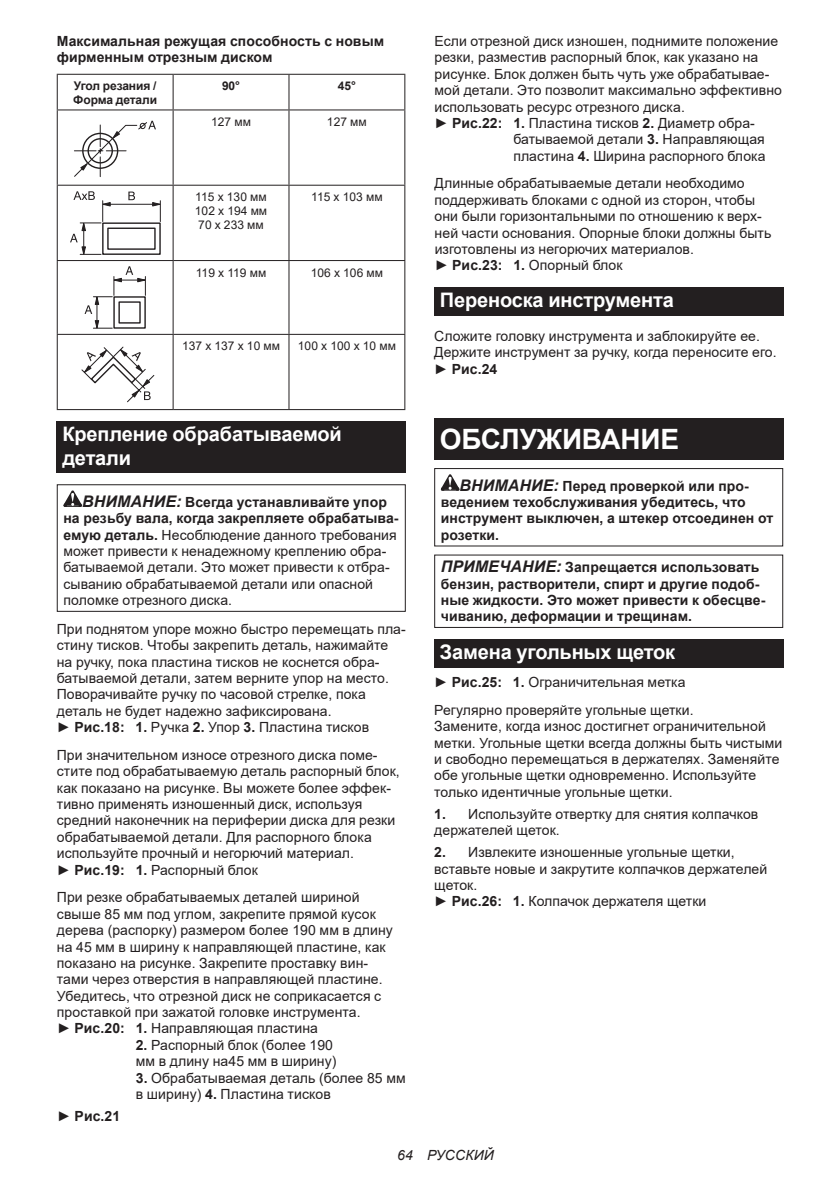
<style>
.page{position:relative;width:840px;height:1191px;background:#fff}
.page>*{position:absolute;margin:0;border:0;box-sizing:border-box;transform-origin:0 0}
.t1{font:700 28px "Arial";letter-spacing:-.01em;color:#fff}
.t2{font:700 20px/23.4px "Arial";letter-spacing:-.01em;color:#fff}
.t3{font:14px/16.4px "Arial";letter-spacing:.005em;color:#231f20}
.t4{font:700 14px/16.4px "Arial";letter-spacing:.005em;color:#231f20}
.t5{font:italic 14px "Arial";letter-spacing:.005em;color:#231f20}
.t6{font:12px/14px "Arial";letter-spacing:.005em;color:#231f20;text-align:justify}
.t7{font:700 12px/14px "Arial";letter-spacing:-.01em;color:#231f20}
.s1{font-weight:700;font-style:italic;font-size:16px}
.s2{font-weight:700}
.s3{font-weight:400}
.s4{font-style:italic;font-size:16px}
</style>
<div class="page">
<hr style="left:57px;top:74px;width:116px;height:1px;background:#231f20">
<hr style="left:57px;top:75px;width:1px;height:34px;background:#231f20">
<hr style="left:173px;top:74px;width:116px;height:1px;background:#231f20">
<hr style="left:172px;top:75px;width:1px;height:34px;background:#231f20">
<hr style="left:289px;top:74px;width:116px;height:1px;background:#231f20">
<hr style="left:288px;top:75px;width:1px;height:34px;background:#231f20">
<hr style="left:404px;top:75px;width:1px;height:34px;background:#231f20">
<hr style="left:57px;top:109px;width:116px;height:1px;background:#231f20">
<hr style="left:57px;top:110px;width:1px;height:75px;background:#231f20">
<hr style="left:173px;top:109px;width:116px;height:1px;background:#231f20">
<hr style="left:172px;top:110px;width:1px;height:75px;background:#231f20">
<hr style="left:289px;top:109px;width:116px;height:1px;background:#231f20">
<hr style="left:288px;top:110px;width:1px;height:75px;background:#231f20">
<hr style="left:404px;top:110px;width:1px;height:75px;background:#231f20">
<hr style="left:57px;top:185px;width:116px;height:1px;background:#231f20">
<hr style="left:57px;top:186px;width:1px;height:74px;background:#231f20">
<hr style="left:173px;top:185px;width:116px;height:1px;background:#231f20">
<hr style="left:172px;top:186px;width:1px;height:74px;background:#231f20">
<hr style="left:289px;top:185px;width:116px;height:1px;background:#231f20">
<hr style="left:288px;top:186px;width:1px;height:74px;background:#231f20">
<hr style="left:404px;top:186px;width:1px;height:74px;background:#231f20">
<hr style="left:57px;top:260px;width:116px;height:1px;background:#231f20">
<hr style="left:57px;top:261px;width:1px;height:73px;background:#231f20">
<hr style="left:173px;top:260px;width:116px;height:1px;background:#231f20">
<hr style="left:172px;top:261px;width:1px;height:73px;background:#231f20">
<hr style="left:289px;top:260px;width:116px;height:1px;background:#231f20">
<hr style="left:288px;top:261px;width:1px;height:73px;background:#231f20">
<hr style="left:404px;top:261px;width:1px;height:73px;background:#231f20">
<hr style="left:57px;top:334px;width:116px;height:1px;background:#231f20">
<hr style="left:57px;top:335px;width:1px;height:74px;background:#231f20">
<hr style="left:173px;top:334px;width:116px;height:1px;background:#231f20">
<hr style="left:172px;top:335px;width:1px;height:74px;background:#231f20">
<hr style="left:289px;top:334px;width:116px;height:1px;background:#231f20">
<hr style="left:288px;top:335px;width:1px;height:74px;background:#231f20">
<hr style="left:404px;top:335px;width:1px;height:74px;background:#231f20">
<hr style="left:57px;top:409px;width:116px;height:1px;background:#231f20">
<hr style="left:173px;top:409px;width:116px;height:1px;background:#231f20">
<hr style="left:289px;top:409px;width:116px;height:1px;background:#231f20">
<svg style="left:74px;top:121px;width:82px;height:56px"></svg>
<svg style="left:70px;top:191px;width:91px;height:64px"></svg>
<svg style="left:84px;top:266px;width:62px;height:63px"></svg>
<svg style="left:81px;top:346px;width:74px;height:56px"></svg>
<div style="left:57px;top:421px;width:348px;height:52px;background:#231f20"></div>
<svg style="left:63px;top:490px;width:19px;height:17px"></svg>
<div style="left:57px;top:484px;width:348px;height:128px;border:1px solid #231f20"></div>
<div style="left:434px;top:287px;width:348px;height:29px;background:#231f20"></div>
<div style="left:434px;top:419px;width:348px;height:41px;background:#231f20"></div>
<svg style="left:440px;top:474px;width:19px;height:16px"></svg>
<div style="left:434px;top:468px;width:348px;height:78px;border:1px solid #231f20"></div>
<div style="left:434px;top:554px;width:348px;height:74px;border:1px solid #231f20"></div>
<div style="left:434px;top:639px;width:348px;height:29px;background:#231f20"></div>
<p class="t4" style="left:57px;top:33px;width:328px">Максимальная режущая способность с новым фирменным отрезным диском</p>
<p class="t7" style="left:73px;top:79px;width:85px">Угол резания /<br>Форма детали</p>
<p class="t7" style="left:222px;top:79px;width:19px">90°</p>
<p class="t7" style="left:338px;top:79px;width:19px">45°</p>
<p class="t6" style="left:211px;top:115px;width:41px">127 мм</p>
<p class="t6" style="left:327px;top:115px;width:41px">127 мм</p>
<p class="t6" style="left:195px;top:190px;width:74px">115 x 130 мм 102 x 194 мм 70 x 233 мм</p>
<p class="t6" style="left:311px;top:190px;width:73px">115 x 103 мм</p>
<p class="t6" style="left:196px;top:265px;width:72px">119 x 119 мм</p>
<p class="t6" style="left:310px;top:265px;width:74px">106 x 106 мм</p>
<p class="t6" style="left:182px;top:339px;width:99px">137 x 137 x 10 мм</p>
<p class="t6" style="left:298px;top:339px;width:99px">100 x 100 x 10 мм</p>
<h2 class="t2" style="left:62px;top:423px;width:281px">Крепление обрабатываемой детали</h2>
<p class="t3" style="left:63px;top:493px;width:336px;text-indent:19px"><span class="s1">ВНИМАНИЕ:</span> <span class="s2">Всегда устанавливайте упор на резьбу вала, когда закрепляете обрабатыва&shy;емую деталь.</span> Несоблюдение данного требования может привести к ненадежному креплению обра&shy;батываемой детали. Это может привести к отбра&shy;сыванию обрабатываемой детали или опасной поломке отрезного диска.</p>
<p class="t3" style="left:57px;top:620px;width:350px">При поднятом упоре можно быстро перемещать пла&shy;стину тисков. Чтобы закрепить деталь, нажимайте на ручку, пока пластина тисков не коснется обра&shy;батываемой детали, затем верните упор на место.<br>Поворачивайте ручку по часовой стрелке, пока деталь не будет надежно зафиксирована.<br>► <span class="s2">Рис.18: 1.</span> Ручка <span class="s2">2.</span> Упор <span class="s2">3.</span> Пластина тисков</p>
<p class="t3" style="left:57px;top:746px;width:344px">При значительном износе отрезного диска поме&shy;стите под обрабатываемую деталь распорный блок, как показано на рисунке. Вы можете более эффек&shy;тивно применять изношенный диск, используя средний наконечник на периферии диска для резки обрабатываемой детали. Для распорного блока используйте прочный и негорючий материал.<br>► <span class="s2">Рис.19: 1.</span> Распорный блок</p>
<p class="t3" style="left:57px;top:889px;width:337px">При резке обрабатываемых деталей шириной свыше 85 мм под углом, закрепите прямой кусок дерева (распорку) размером более 190 мм в длину на 45 мм в ширину к направляющей пластине, как показано на рисунке. Закрепите проставку вин&shy;тами через отверстия в направляющей пластине.<br>Убедитесь, что отрезной диск не соприкасается с проставкой при зажатой головке инструмента.<br>► <span class="s2">Рис.20: 1.</span> Направляющая пластина</p>
<p class="t3" style="left:136px;top:1036px;width:202px"><span class="s2">2.</span> Распорный блок (более 190 мм в длину на45 мм в ширину)</p>
<p class="t3" style="left:136px;top:1069px;width:271px"><span class="s2">3.</span> Обрабатываемая деталь (более 85 мм в ширину) <span class="s2">4.</span> Пластина тисков</p>
<p class="t4" style="left:57px;top:1108px;width:65px"><span class="s3">►</span> Рис.21</p>
<p class="t3" style="left:434px;top:33px;width:345px">Если отрезной диск изношен, поднимите положение</p>
<p class="t3" style="left:434px;top:49px;width:325px">резки, разместив распорный блок, как указано на</p>
<p class="t3" style="left:434px;top:66px;width:336px">рисунке. Блок должен быть чуть уже обрабатывае-</p>
<p class="t3" style="left:434px;top:82px;width:348px">мой детали. Это позволит максимально эффективно</p>
<p class="t3" style="left:434px;top:98px;width:252px">использовать ресурс отрезного диска.</p>
<p class="t3" style="left:434px;top:115px;width:321px">► <span class="s2">Рис.22: 1.</span> Пластина тисков <span class="s2">2.</span> Диаметр обра-</p>
<p class="t3" style="left:513px;top:131px;width:253px">батываемой детали <span class="s2">3.</span> Направляющая</p>
<p class="t3" style="left:513px;top:147px;width:253px">пластина <span class="s2">4.</span> Ширина распорного блока</p>
<p class="t3" style="left:434px;top:175px;width:338px">Длинные обрабатываемые детали необходимо поддерживать блоками с одной из сторон, чтобы они были горизонтальными по отношению к верх&shy;ней части основания. Опорные блоки должны быть изготовлены из негорючих материалов.<br>► <span class="s2">Рис.23: 1.</span> Опорный блок</p>
<h2 class="t2" style="left:439px;top:289px;width:235px">Переноска инструмента</h2>
<p class="t3" style="left:434px;top:327px;width:344px">Сложите головку инструмента и заблокируйте ее.<br>Держите инструмент за ручку, когда переносите его. ► <span class="s2">Рис.24</span></p>
<h1 class="t1" style="left:439px;top:419px;width:241px">ОБСЛУЖИВАНИЕ</h1>
<p class="t4" style="left:440px;top:478px;width:333px;text-indent:19px"><span class="s4">ВНИМАНИЕ:</span> Перед проверкой или про&shy;ведением техобслуживания убедитесь, что инструмент выключен, а штекер отсоединен от розетки.</p>
<p class="t4" style="left:440px;top:559px;width:326px"><span class="s4">ПРИМЕЧАНИЕ:</span> Запрещается использовать бензин, растворители, спирт и другие подоб&shy;ные жидкости. Это может привести к обесцве&shy;чиванию, деформации и трещинам.</p>
<h2 class="t2" style="left:439px;top:641px;width:237px">Замена угольных щеток</h2>
<p class="t3" style="left:434px;top:668px;width:261px;line-height:27.8px">► <span class="s2">Рис.25: 1.</span> Ограничительная метка<br>Регулярно проверяйте угольные щетки.</p>
<p class="t3" style="left:434px;top:718px;width:349px">Замените, когда износ достигнет ограничительной метки. Угольные щетки всегда должны быть чистыми и свободно перемещаться в держателях. Заменяйте обе угольные щетки одновременно. Используйте только идентичные угольные щетки.</p>
<p class="t3" style="left:434px;top:805px;width:325px"><span class="s2">1.</span> Используйте отвертку для снятия колпачков держателей щеток.</p>
<p class="t3" style="left:434px;top:844px;width:334px"><span class="s2">2.</span> Извлеките изношенные угольные щетки, вставьте новые и закрутите колпачков держателей щеток.<br>► <span class="s2">Рис.26: 1.</span> Колпачок держателя щетки</p>
<p class="t5" style="left:397px;top:1146px;width:98px">64 РУССКИЙ</p>
</div>
